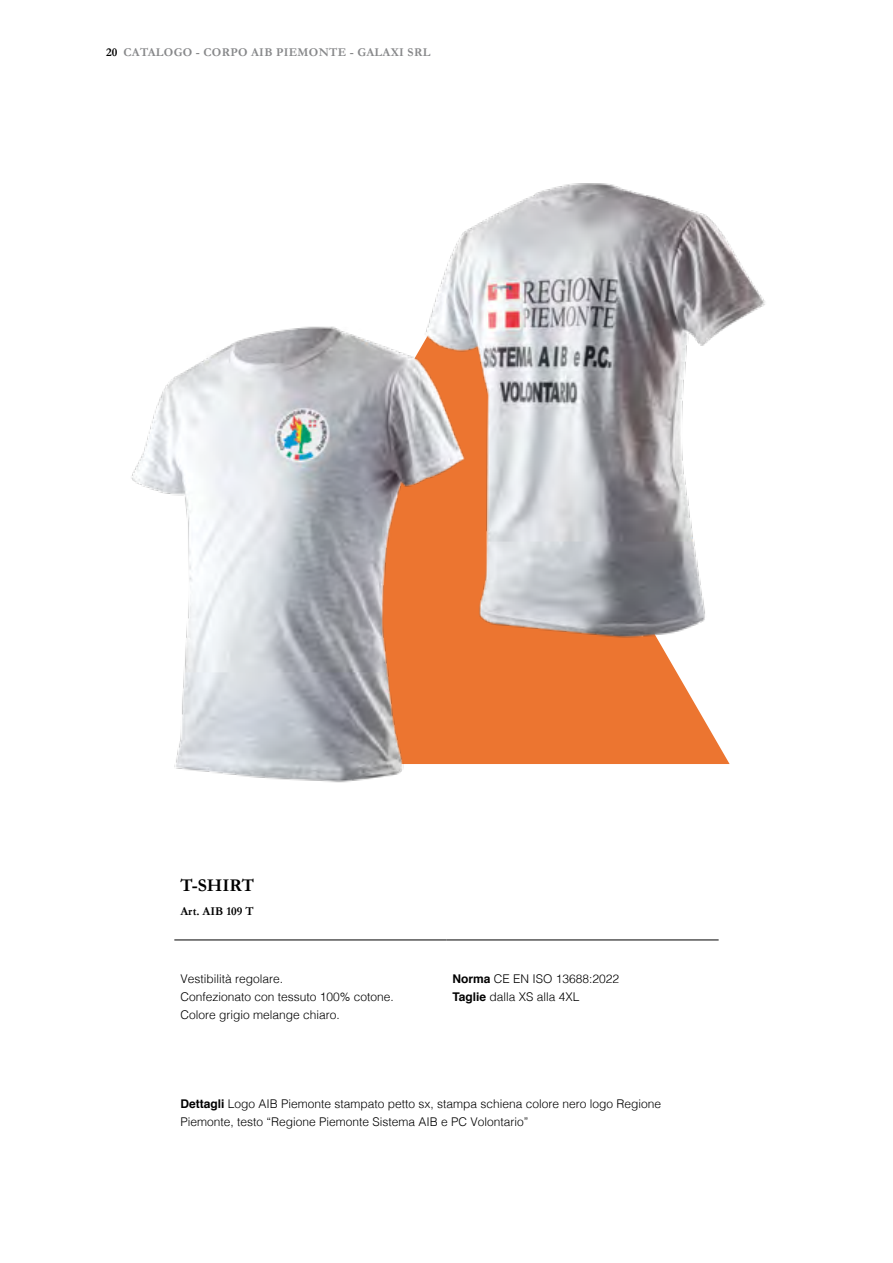
<style>
.page{position:relative;width:893px;height:1263px;background:#fff}
.page>*{position:absolute;margin:0;border:0;box-sizing:border-box;transform-origin:0 0}
.t1{font:700 18px "Garamond";color:#000}
.t2{font:300 12px/18px "Helvetica";color:#000}
.t3{font:700 12px "Garamond";letter-spacing:.025em;color:#87888a}
.t4{font:700 12px "Garamond";color:#000}
.s1{color:#000}
.s2{font-weight:700}
</style>
<div class="page">
<svg style="left:490px;top:667px;width:240px;height:97px;fill:#ec7530"></svg>
<img style="left:131px;top:326px;width:359px;height:457px">
<img style="left:398px;top:183px;width:367px;height:484px">
<hr style="left:174px;top:940px;width:272px;height:1px;background:#000">
<hr style="left:446px;top:940px;width:273px;height:1px;background:#000">
<p class="t3" style="left:106px;top:44px;width:325px"><span class="s1">20</span> CATALOGO - CORPO AIB PIEMONTE - GALAXI SRL</p>
<h1 class="t1" style="left:180px;top:873px;width:75px">T-SHIRT</h1>
<p class="t4" style="left:180px;top:903px;width:75px">Art. AIB 109 T</p>
<p class="t2" style="left:180px;top:968px;width:215px">Vestibilità regolare.<br>Confezionato con tessuto 100% cotone.<br>Colore grigio melange chiaro.</p>
<p class="t2" style="left:452px;top:969px;width:168px"><span class="s2">Norma</span> CE EN ISO 13688:2022<br><span class="s2">Taglie</span> dalla XS alla 4XL</p>
<p class="t2" style="left:180px;top:1094px;width:482px"><span class="s2">Dettagli</span> Logo AIB Piemonte stampato petto sx, stampa schiena colore nero logo Regione<br>Piemonte, testo “Regione Piemonte Sistema AIB e PC Volontario”</p>
</div>
